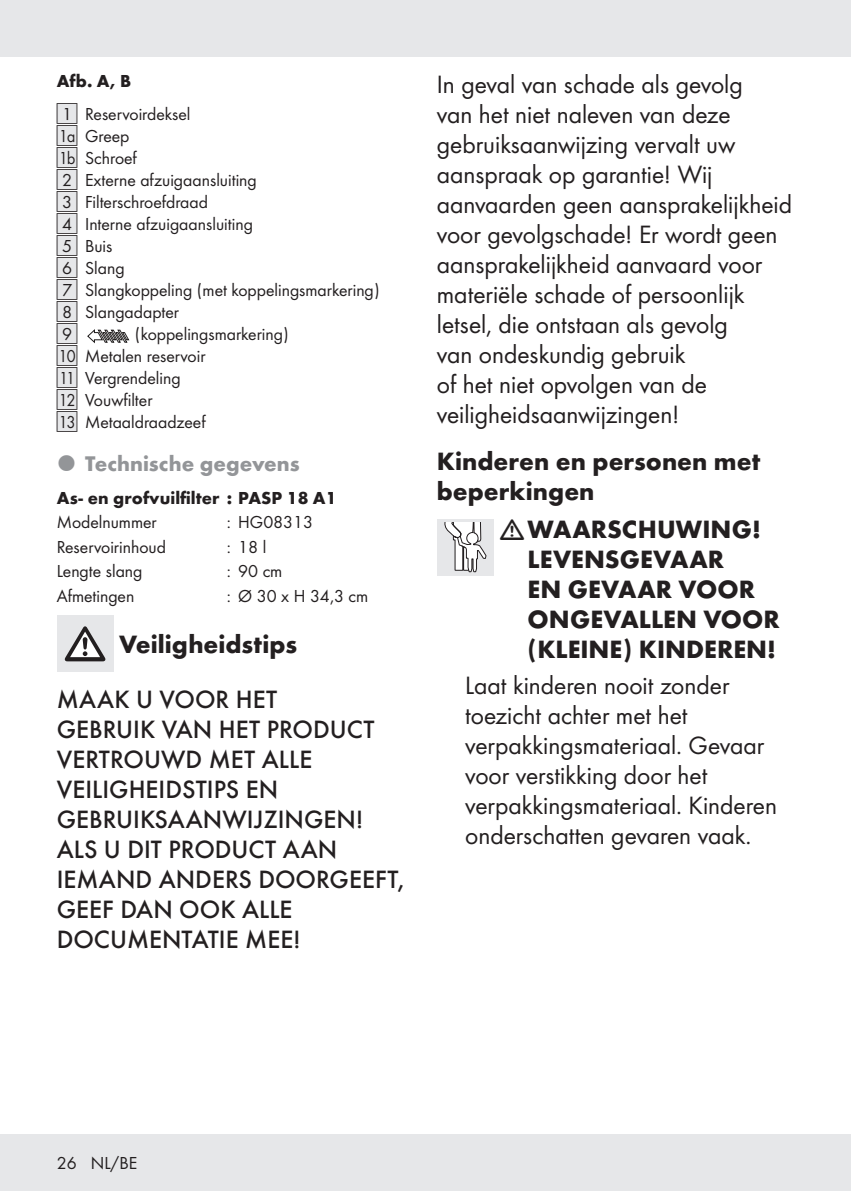
<style>
.page{position:relative;width:851px;height:1191px;background:#fff}
.page>*{position:absolute;margin:0;border:0;box-sizing:border-box;transform-origin:0 0}
.Body_SB{font:26px/30px "Futura Boo";color:#231f20}
.Body__All_Caps_and_M{font:500 26px/30px "Futura";color:#231f20}
.Indent{font:26px/30px "Futura Boo";color:#231f20}
.Headline-03_SB{font:700 26px/30px "Futura";color:#231f20}
.Headline-01{font:700 26px "Futura";color:#231f20}
.t1{font:700 22px "Futura";color:#939598}
.Indent-2{font:18px "Futura Boo";color:#231f20}
.Body{font:18px "Futura Boo";color:#231f20}
.Body-2{font:700 18px "Futura";color:#231f20}
.Indent_SB{font:18px "Futura Boo";color:#231f20}
.Body_SB-2{font:700 18px "Futura";color:#231f20}
.Indent-3{font:15.8px "IMP Lidl Num Box";color:#231f20}
.s1{font-family:"IMP Lidl Num Box";font-size:15.8px;color:#e6e7e9}
.s2{font-family:"IMP Lidl Num Box";font-size:15.8px}
.s3{color:#e6e7e9}
</style>
<div class="page">
<div style="left:0;top:1134px;width:850px;height:57px;background:#e6e7e9"></div>
<div style="left:0;top:0;width:850px;height:57px;background:#e6e7e9"></div>
<svg style="left:87px;top:330px;width:42px;height:13px"></svg>
<div style="left:57px;top:615px;width:56px;height:57px;background:#e6e7e9"></div>
<svg style="left:65px;top:626px;width:40px;height:35px"></svg>
<div style="left:437px;top:519px;width:56px;height:57px;background:#e6e7e9"></div>
<svg style="left:444px;top:522px;width:42px;height:50px"></svg>
<p class="Body_SB-2" style="left:57px;top:68px;width:76px">Afb. A, B</p>
<p class="Indent_SB" style="left:57px;top:102px;width:135px"><span class="s1">[</span><span class="s2">1]</span> Reservoirdeksel</p>
<p class="Indent-2" style="left:57px;top:124px;width:74px"><span class="s1">[</span><span class="s2">1a]</span> Greep</p>
<p class="Indent-2" style="left:57px;top:146px;width:82px"><span class="s1">[</span><span class="s2">1b]</span> Schroef</p>
<p class="Indent-2" style="left:57px;top:168px;width:201px"><span class="s1">[</span><span class="s2">2]</span> Externe afzuigaansluiting</p>
<p class="Indent-2" style="left:57px;top:190px;width:153px"><span class="s1">[</span><span class="s2">3]</span> Filterschroefdraad</p>
<p class="Indent-2" style="left:57px;top:212px;width:198px"><span class="s1">[</span><span class="s2">4]</span> Interne afzuigaansluiting</p>
<p class="Indent-2" style="left:57px;top:234px;width:57px"><span class="s1">[</span><span class="s2">5]</span> Buis</p>
<p class="Indent-2" style="left:57px;top:256px;width:69px"><span class="s1">[</span><span class="s2">6]</span> Slang</p>
<p class="Indent-2" style="left:57px;top:278px;width:324px"><span class="s1">[</span><span class="s2">7]</span> Slangkoppeling (met koppelingsmarkering)</p>
<p class="Indent-2" style="left:57px;top:300px;width:124px"><span class="s1">[</span><span class="s2">8]</span> Slangadapter</p>
<p class="Indent-3" style="left:57px;top:323px;width:22px"><span class="s3">[</span>9]</p>
<p class="Indent-2" style="left:135px;top:322px;width:155px">(koppelingsmarkering)</p>
<p class="Indent-2" style="left:57px;top:344px;width:150px"><span class="s1">[</span><span class="s2">10]</span> Metalen reservoir</p>
<p class="Indent-2" style="left:57px;top:366px;width:125px"><span class="s1">[</span><span class="s2">11]</span> Vergrendeling</p>
<p class="Indent-2" style="left:57px;top:388px;width:97px"><span class="s1">[</span><span class="s2">12]</span> Vouwfilter</p>
<p class="Indent-2" style="left:57px;top:410px;width:150px"><span class="s1">[</span><span class="s2">13]</span> Metaaldraadzeef</p>
<p class="t1" style="left:85px;top:448px;width:216px">Technische gegevens</p>
<p class="Body-2" style="left:57px;top:484px;width:281px">As- en grofvuilfilter : PASP 18 A1</p>
<p class="Body" style="left:57px;top:510px;width:101px">Modelnummer</p>
<p class="Body" style="left:227px;top:510px;width:88px">: HG08313</p>
<p class="Body" style="left:57px;top:534px;width:111px">Reservoirinhoud</p>
<p class="Body" style="left:227px;top:534px;width:41px">: 18 l</p>
<p class="Body" style="left:57px;top:559px;width:87px">Lengte slang</p>
<p class="Body" style="left:227px;top:559px;width:57px">: 90 cm</p>
<p class="Body" style="left:57px;top:583px;width:79px">Afmetingen</p>
<p class="Body" style="left:227px;top:583px;width:143px">: Ø 30 x H 34,3 cm</p>
<p class="Headline-01" style="left:119px;top:625px;width:180px">Veiligheidstips</p>
<p class="Body__All_Caps_and_M" style="left:57px;top:682px;width:349px">MAAK U VOOR HET<br>GEBRUIK VAN HET PRODUCT<br>VERTROUWD MET ALLE<br>VEILIGHEIDSTIPS EN<br>GEBRUIKSAANWIJZINGEN!<br>ALS U DIT PRODUCT AAN<br>IEMAND ANDERS DOORGEEFT,<br>GEEF DAN OOK ALLE<br>DOCUMENTATIE MEE!</p>
<p class="Body_SB" style="left:437px;top:68px;width:357px">In geval van schade als gevolg<br>van het niet naleven van deze gebruiksaanwijzing vervalt uw aanspraak op garantie! Wij aanvaarden geen aansprakelijkheid voor gevolgschade! Er wordt geen aansprakelijkheid aanvaard voor materiële schade of persoonlijk letsel, die ontstaan als gevolg<br>van ondeskundig gebruik<br>of het niet opvolgen van de veiligheidsaanwijzingen!</p>
<p class="Headline-03_SB" style="left:437px;top:444px;width:325px">Kinderen en personen met beperkingen</p>
<p class="Headline-03_SB" style="left:527px;top:512px;width:254px">WAARSCHUWING!<br>LEVENSGEVAAR<br>EN GEVAAR VOOR<br>ONGEVALLEN VOOR (KLEINE) KINDEREN!</p>
<p class="Indent" style="left:465px;top:669px;width:313px">Laat kinderen nooit zonder toezicht achter met het verpakkingsmateriaal. Gevaar voor verstikking door het verpakkingsmateriaal. Kinderen onderschatten gevaren vaak.</p>
<p class="Indent-2" style="left:57px;top:1150px;width:82px">26 NL/BE</p>
</div>
